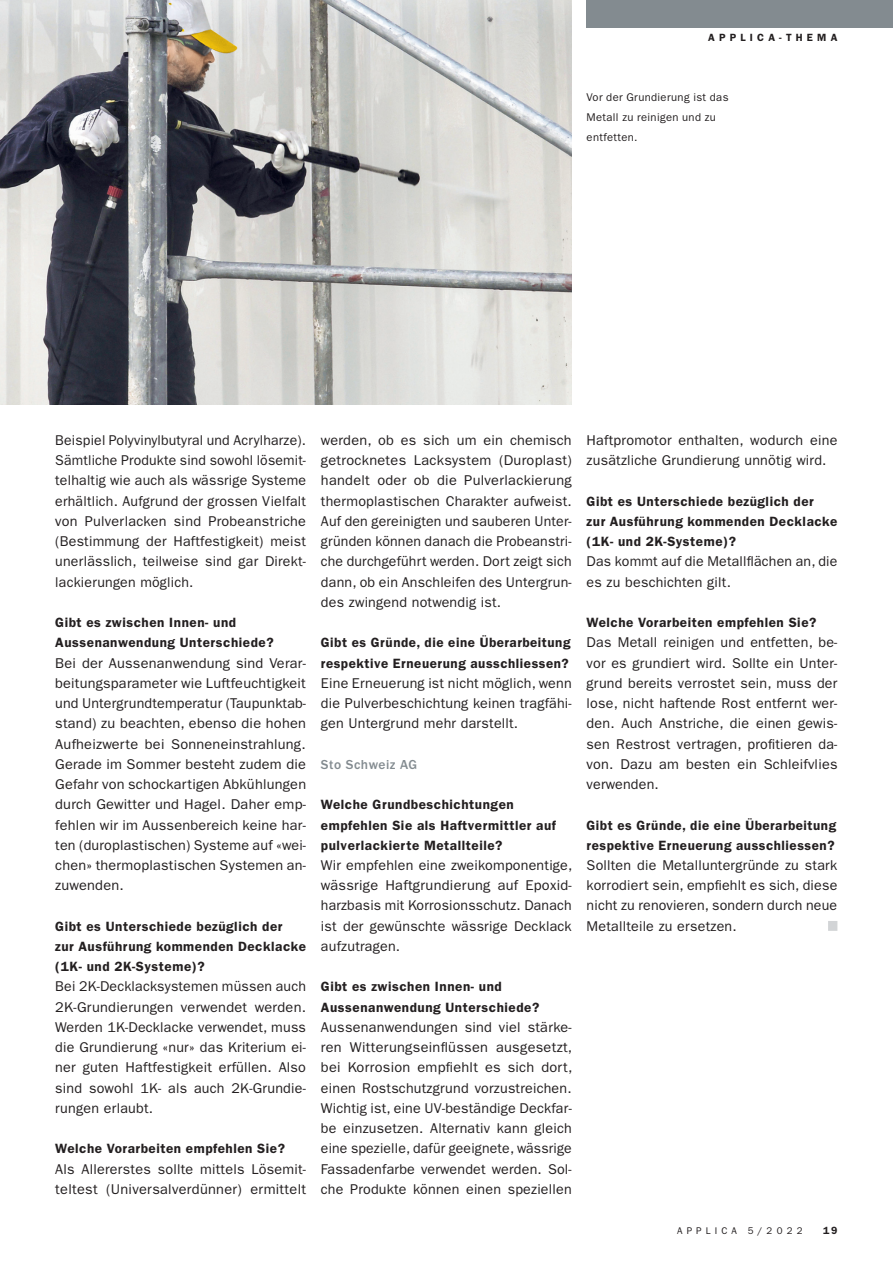
<style>
.page{position:relative;width:893px;height:1263px;background:#fff}
.page>*{position:absolute;margin:0;border:0;box-sizing:border-box;transform-origin:0 0}
.t1{font:14.25px/20.2px "ITC Franklin Gothic Std";letter-spacing:.015em;color:#231f20;text-align:justify}
.t2{font:600 13.5px/20.2px "ITC Franklin Gothic Std";letter-spacing:.04em;color:#231f20}
.t3{font:500 13.5px "ITC Franklin Gothic Std";letter-spacing:.04em;color:#838b90}
.t4{font:11.25px/20.2px "ITC Franklin Gothic Std";letter-spacing:.03em;color:#231f20}
.t5{font:600 10.5px "ITC Franklin Gothic Std";letter-spacing:.4em;color:#231f20}
.t6{font:9.75px "ITC Franklin Gothic Std";letter-spacing:.42em;color:#231f20}
</style>
<div class="page">
<div style="left:587px;top:0;width:306px;height:28px;background:#838b90"></div>
<div style="left:828px;top:921px;width:9px;height:10px;background:#d2d4d6"></div>
<img style="left:0;top:0;width:572px;height:404px">
<p class="t5" style="left:708px;top:34px;width:131px">APPLICA-THEMA</p>
<p class="t4" style="left:587px;top:88px;width:143px">Vor der Grundierung ist das<br>Metall zu reinigen und zu entfetten.</p>
<p class="t1" style="left:55px;top:431px;width:252px">Beispiel Polyvinylbutyral und Acrylharze).<br>Sämtliche Produkte sind sowohl lösemit&shy;telhaltig wie auch als wässrige Systeme erhältlich. Aufgrund der grossen Vielfalt von Pulverlacken sind Probe anstriche (Bestimmung der Haftfestigkeit) meist unerlässlich, teilweise sind gar Direkt&shy;lackierungen möglich.</p>
<p class="t2" style="left:55px;top:613px;width:220px">Gibt es zwischen Innen- und<br>Aussenanwendung Unterschiede?</p>
<p class="t1" style="left:55px;top:654px;width:252px">Bei der Aussenanwendung sind Verar&shy;beitungsparameter wie Luftfeuchtigkeit und Untergrundtemperatur (Taupunktab&shy;stand) zu beachten, ebenso die hohen Aufheizwerte bei Sonneneinstrahlung.<br>Gerade im Sommer besteht zudem die Gefahr von schockartigen Abkühlungen durch Gewitter und Hagel. Daher emp&shy;fehlen wir im Aussenbereich keine har&shy;ten (duroplastischen) Systeme auf «wei&shy;chen» thermoplastischen Systemen an&shy;zuwenden.</p>
<p class="t2" style="left:55px;top:917px;width:252px">Gibt es Unterschiede bezüglich der<br>zur Ausführung kommenden Decklacke (1K- und 2K-Systeme)?</p>
<p class="t1" style="left:55px;top:977px;width:252px">Bei 2K-Decklacksystemen müssen auch 2K-Grundierungen verwendet werden.<br>Werden 1K-Decklacke verwendet, muss die Grundierung «nur» das Kriterium ei&shy;ner guten Haftfestigkeit erfüllen. Also sind sowohl 1K- als auch 2K-Grundie&shy;rungen erlaubt.</p>
<p class="t2" style="left:55px;top:1140px;width:231px">Welche Vorarbeiten empfehlen Sie?</p>
<p class="t1" style="left:55px;top:1160px;width:252px">Als Allererstes sollte mittels Lösemit&shy;teltest (Universalverdünner) ermittelt</p>
<p class="t1" style="left:321px;top:431px;width:252px">werden, ob es sich um ein chemisch getrocknetes Lacksystem (Duroplast) handelt oder ob die Pulverlackierung thermoplastischen Charakter aufweist.<br>Auf den gereinigten und sauberen Unter&shy;gründen können danach die Probeanstri&shy;che durchgeführt werden. Dort zeigt sich dann, ob ein Anschleifen des Untergrun&shy;des zwingend notwendig ist.</p>
<p class="t2" style="left:321px;top:634px;width:251px">Gibt es Gründe, die eine Überarbeitung respektive Erneuerung ausschliessen?</p>
<p class="t1" style="left:321px;top:674px;width:252px">Eine Erneuerung ist nicht möglich, wenn die Pulverbeschichtung keinen tragfähi&shy;gen Untergrund mehr darstellt.</p>
<p class="t3" style="left:321px;top:759px;width:98px">Sto Schweiz AG</p>
<p class="t2" style="left:321px;top:796px;width:237px">Welche Grundbeschichtungen empfehlen Sie als Haftvermittler auf pulverlackierte Metallteile?</p>
<p class="t1" style="left:321px;top:856px;width:253px">Wir empfehlen eine zweikomponentige, wässrige Haftgrundierung auf Epoxid&shy;harzbasis mit Korrosionsschutz. Danach ist der gewünschte wässrige Decklack aufzutragen.</p>
<p class="t2" style="left:321px;top:978px;width:220px">Gibt es zwischen Innen- und<br>Aussenanwendung Unterschiede?</p>
<p class="t1" style="left:321px;top:1018px;width:253px">Aussenanwendungen sind viel stärke&shy;ren Witterungseinflüssen ausgesetzt, bei Korrosion empfiehlt es sich dort, einen Rostschutzgrund vorzustreichen.<br>Wichtig ist, eine UV-beständige Deckfar&shy;be einzusetzen. Alternativ kann gleich eine spezielle, dafür geeignete, wässrige Fassadenfarbe verwendet werden. Sol&shy;che Produkte können einen speziellen</p>
<p class="t1" style="left:587px;top:431px;width:252px">Haftpromotor enthalten, wodurch eine zusätzliche Grundierung unnötig wird.</p>
<p class="t2" style="left:587px;top:492px;width:252px">Gibt es Unterschiede bezüglich der<br>zur Ausführung kommenden Decklacke (1K- und 2K-Systeme)?</p>
<p class="t1" style="left:587px;top:552px;width:252px">Das kommt auf die Metallflächen an, die es zu beschichten gilt.</p>
<p class="t2" style="left:587px;top:613px;width:231px">Welche Vorarbeiten empfehlen Sie?</p>
<p class="t1" style="left:587px;top:633px;width:252px">Das Metall reinigen und entfetten, be&shy;vor es grundiert wird. Sollte ein Unter&shy;grund bereits verrostet sein, muss der lose, nicht haftende Rost entfernt wer&shy;den. Auch Anstriche, die einen gewis&shy;sen Rest rost vertragen, profitieren da&shy;von. Dazu am besten ein Schleifvlies verwenden.</p>
<p class="t2" style="left:587px;top:816px;width:251px">Gibt es Gründe, die eine Überarbeitung respektive Erneuerung ausschliessen?</p>
<p class="t1" style="left:587px;top:856px;width:252px">Sollten die Metalluntergründe zu stark korrodiert sein, empfiehlt es sich, diese nicht zu renovieren, sondern durch neue Metallteile zu ersetzen.</p>
<p class="t6" style="left:677px;top:1227px;width:127px">APPLICA 5/2022</p>
<p class="t5" style="left:823px;top:1227px;width:16px">19</p>
</div>
